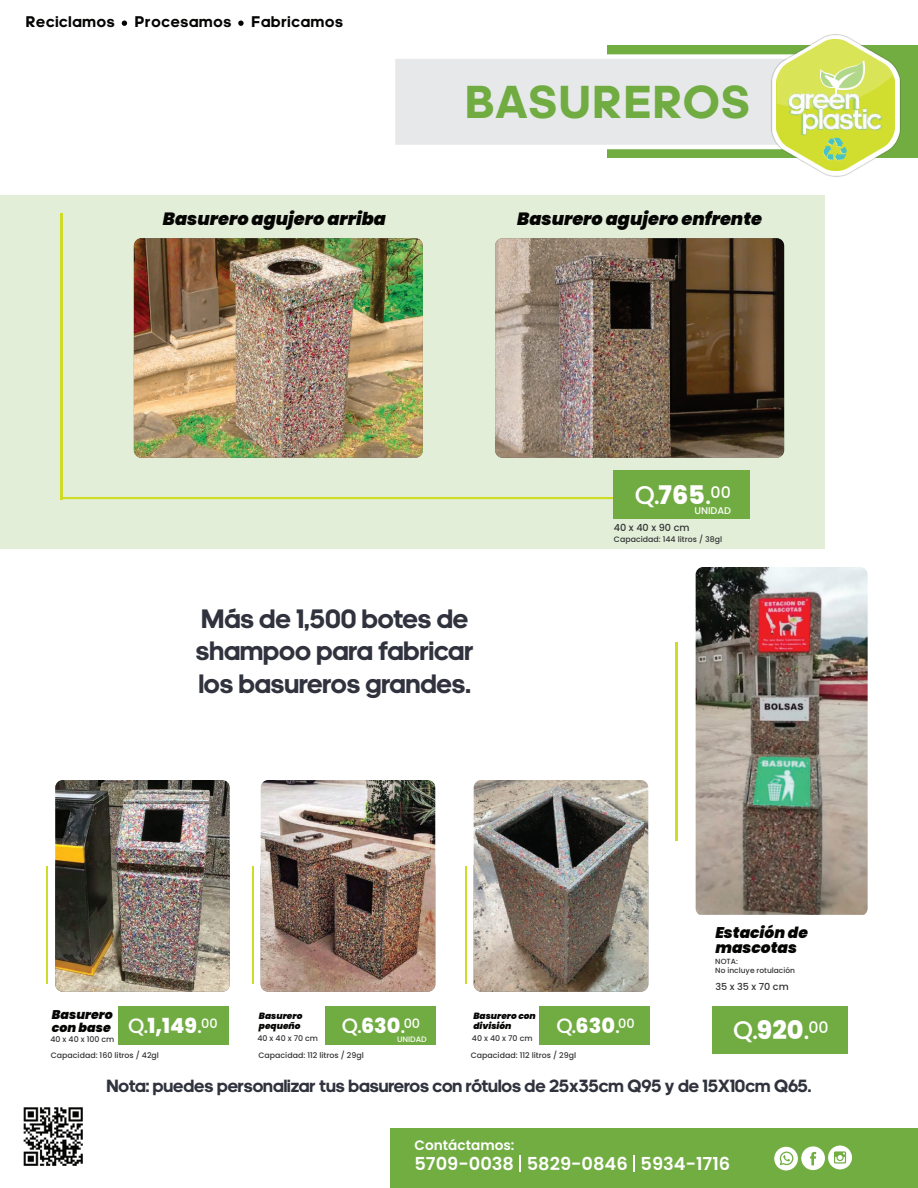
<style>
.page{position:relative;width:918px;height:1188px;background:#fff}
.page>*{position:absolute;margin:0;border:0;box-sizing:border-box;transform-origin:0 0}
.t1{font:700 46.95px "adineue PRO";letter-spacing:.05em;color:#71ac42}
.t2{font:700 29.1px "adineue PRO";letter-spacing:-.025em;color:#9bcd66}
.t3{font:700 28.5px "adineue PRO";letter-spacing:-.025em;color:#9bcd66}
.t4{font:700 27.15px/32.5px "adineue PRO";color:#30323d}
.t5{font:500 25.65px "Poppins";color:#fff}
.t6{font:500 25.5px "Poppins";color:#fff}
.t7{font:500 20.7px "Poppins";color:#fff}
.t8{font:800 20.7px "Poppins";color:#fff}
.t9{font:700 18px "adineue PRO";color:#30323d}
.t10{font:600 17.85px "Poppins";color:#fff}
.t11{font:italic 900 17.7px "Poppins";color:#050504}
.t12{font:700 15.75px "adineue PRO";letter-spacing:.05em;color:#050604}
.t13{font:italic 900 15.45px/15.5px "Poppins";color:#050504}
.t14{font:600 13.65px "Poppins";color:#fff}
.t15{font:italic 900 12.6px/12.6px "Poppins";color:#050504}
.t16{font:500 9.75px "Poppins";color:#323333}
.t17{font:500 9.75px "Poppins";color:#fff}
.t18{font:500 9.6px "Poppins";color:#323333}
.t19{font:italic 900 9px/9.8px "Poppins";color:#050504}
.t20{font:500 7.8px "Poppins";color:#323333}
.t21{font:500 7.8px "Poppins";color:#fff}
.t22{font:500 7.5px/9px "Poppins";color:#323333}
.s1{font-weight:800}
.s2{font-weight:500}
</style>
<div class="page">
<div style="left:0;top:195px;width:825px;height:354px;background:#e3eed9"></div>
<div style="left:608px;top:46px;width:310px;height:112px;background:#72ad42"></div>
<div style="left:391px;top:54px;width:430px;height:95px;background:#e7e8e9;border:4px solid #fff"></div>
<img style="left:696px;top:567px;width:172px;height:348px">
<hr style="left:675px;top:642px;width:3px;height:199px;background:#cedc28">
<hr style="left:60px;top:213px;width:2px;height:286px;background:#cedc28">
<hr style="left:60px;top:497px;width:557px;height:2px;background:#cedc28">
<img style="left:134px;top:238px;width:289px;height:220px">
<img style="left:495px;top:238px;width:289px;height:220px">
<img style="left:474px;top:780px;width:174px;height:212px">
<hr style="left:465px;top:867px;width:1px;height:117px;background:#cedc28">
<div style="left:712px;top:1006px;width:135px;height:48px;background:#71ac42"></div>
<div style="left:613px;top:470px;width:136px;height:48px;background:#71ac42"></div>
<img style="left:261px;top:780px;width:174px;height:212px">
<hr style="left:252px;top:867px;width:1px;height:117px;background:#cedc28">
<div style="left:325px;top:1006px;width:111px;height:39px;background:#71ac42"></div>
<div style="left:540px;top:1006px;width:110px;height:39px;background:#71ac42"></div>
<img style="left:55px;top:780px;width:175px;height:212px">
<hr style="left:46px;top:867px;width:2px;height:117px;background:#cedc28">
<div style="left:118px;top:1006px;width:111px;height:39px;background:#71ac42"></div>
<div style="left:390px;top:1128px;width:528px;height:60px;background:#72ad42"></div>
<svg style="left:519px;top:1155px;width:2px;height:17px"></svg>
<svg style="left:633px;top:1155px;width:1px;height:17px"></svg>
<img style="left:23px;top:1107px;width:60px;height:59px">
<svg style="left:774px;top:1146px;width:78px;height:24px"></svg>
<svg style="left:122px;top:21px;width:5px;height:5px"></svg>
<svg style="left:238px;top:21px;width:6px;height:5px"></svg>
<img style="left:819px;top:34px;width:82px;height:143px">
<img style="left:814px;top:168px;width:81px;height:3px">
<svg style="left:771px;top:39px;width:129px;height:129px"></svg>
<h3 class="t12" style="left:26px;top:13px;width:90px">Reciclamos</h3>
<h3 class="t12" style="left:135px;top:13px;width:98px">Procesamos</h3>
<h3 class="t12" style="left:252px;top:13px;width:93px">Fabricamos</h3>
<h1 class="t1" style="left:466px;top:74px;width:285px">BASUREROS</h1>
<h3 class="t3" style="left:788px;top:84px;width:72px">green</h3>
<h2 class="t2" style="left:801px;top:103px;width:84px">plastic</h2>
<h3 class="t11" style="left:163px;top:209px;width:224px">Basurero agujero arriba</h3>
<h3 class="t11" style="left:517px;top:209px;width:246px">Basurero agujero enfrente</h3>
<h3 class="t4" style="left:196px;top:602px;width:279px">Más de 1,500 botes de shampoo para fabricar los basureros grandes.</h3>
<h3 class="t5" style="left:635px;top:480px;width:98px">Q.<span class="s1">765</span>.<sup>00</sup></h3>
<p class="t17" style="left:694px;top:505px;width:38px">UNIDAD</p>
<p class="t16" style="left:614px;top:522px;width:77px">40 x 40 x 90 cm</p>
<p class="t20" style="left:614px;top:535px;width:110px">Capacidad: 144 litros / 38gl</p>
<h3 class="t13" style="left:715px;top:924px;width:94px">Estación de mascotas</h3>
<p class="t22" style="left:715px;top:957px;width:81px">NOTA:<br>No incluye rotulación</p>
<h3 class="t15" style="left:52px;top:1009px;width:62px">Basurero con base</h3>
<p class="t20" style="left:50px;top:1035px;width:66px">40 x 40 x 100 cm</p>
<h3 class="t8" style="left:128px;top:1014px;width:91px"><span class="s2">Q.</span>1,149<span class="s2">.</span><sup>00</sup></h3>
<p class="t19" style="left:259px;top:1011px;width:45px">Basurero pequeño</p>
<p class="t20" style="left:257px;top:1034px;width:62px">40 x 40 x 70 cm</p>
<h3 class="t7" style="left:342px;top:1014px;width:80px">Q.<span class="s1">630</span>.<sup>00</sup></h3>
<p class="t19" style="left:473px;top:1011px;width:64px">Basurero con división</p>
<p class="t20" style="left:472px;top:1034px;width:62px">40 x 40 x 70 cm</p>
<p class="t21" style="left:397px;top:1035px;width:31px">UNIDAD</p>
<h3 class="t7" style="left:556px;top:1014px;width:80px">Q.<span class="s1">630</span>.<sup>00</sup></h3>
<p class="t20" style="left:51px;top:1050px;width:110px">Capacidad: 160 litros / 42gl</p>
<p class="t20" style="left:259px;top:1050px;width:107px">Capacidad: 112 litros / 29gl</p>
<p class="t20" style="left:471px;top:1050px;width:107px">Capacidad: 112 litros / 29gl</p>
<p class="t18" style="left:715px;top:981px;width:75px">35 x 35 x 70 cm</p>
<h3 class="t6" style="left:733px;top:1015px;width:97px">Q.<span class="s1">920</span>.<sup>00</sup></h3>
<h3 class="t9" style="left:106px;top:1075px;width:707px">Nota: puedes personalizar tus basureros con rótulos de 25x35cm Q95 y de 15X10cm Q65.</h3>
<h3 class="t14" style="left:415px;top:1137px;width:101px">Contáctamos:</h3>
<h3 class="t10" style="left:414px;top:1154px;width:317px">5709-0038 5829-0846 5934-1716</h3>
</div>
